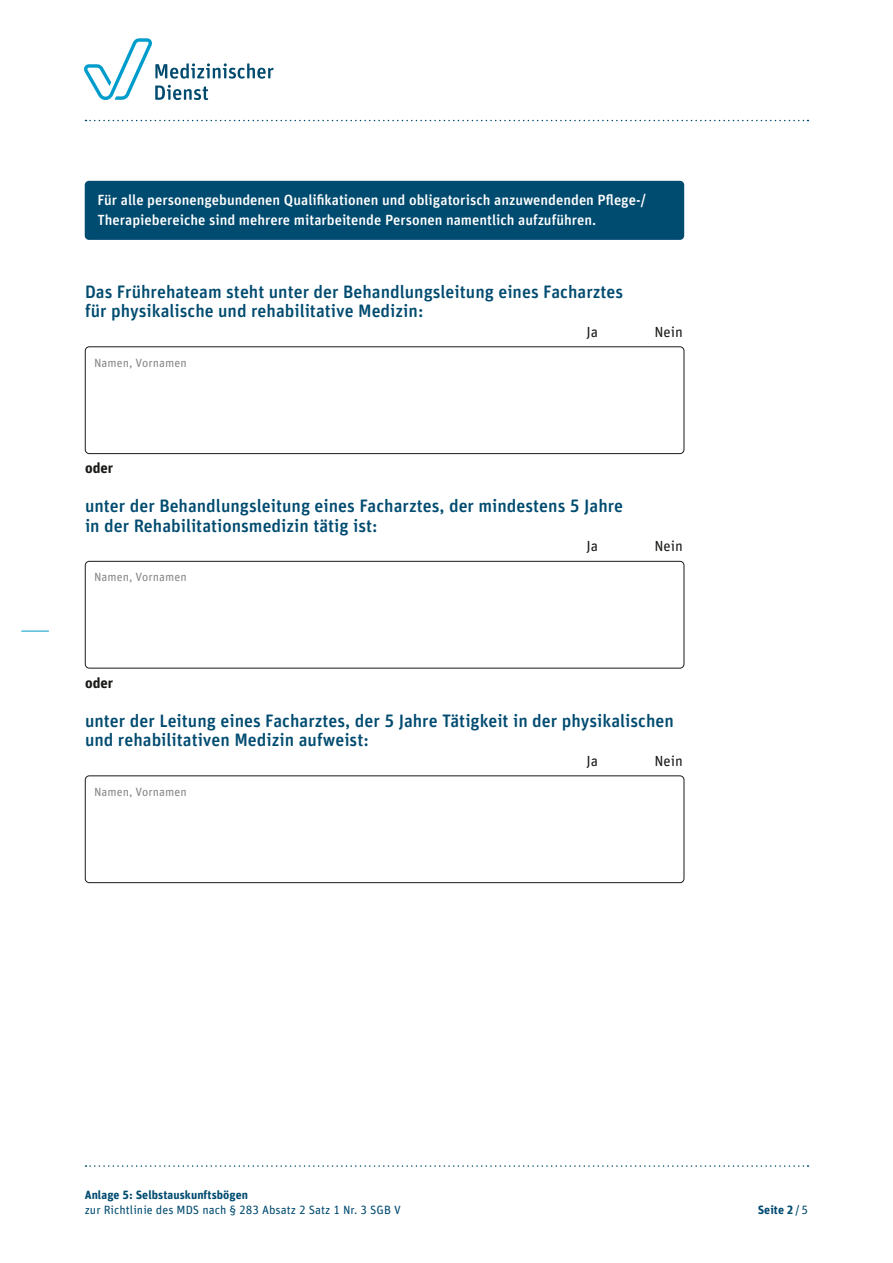
<style>
.page{position:relative;width:893px;height:1263px;background:#fff}
.page>*{position:absolute;margin:0;border:0;box-sizing:border-box;transform-origin:0 0}
.H3_Zwischenheadline{font:500 18px/19.5px "Unit Rounded Pro";color:#004b70}
.Unterzeilen{font:500 14.7px/19.5px "Unit Rounded Pro";color:#fff}
.Strukturprüfungen_ja{font:14.7px "Unit Rounded Pro";color:#1a1a18}
.Fließtext_ohne_Absta{font:700 14.7px "Unit Rounded Pro";color:#1a1a18}
.t1{font:12px "Unit Rounded Pro";letter-spacing:.005em;color:#004b70}
.Bescheibung_Textfeld{font:12px "Unit Rounded Pro";letter-spacing:.005em;color:#878786}
.Paginierung{font:700 12px "Unit Rounded Pro";letter-spacing:.005em;color:#004b70}
.s1{font-weight:400}
</style>
<div class="page">
<svg style="left:85px;top:1165px;width:723px;height:2px"></svg>
<svg style="left:85px;top:120px;width:723px;height:1px"></svg>
<svg style="left:21px;top:631px;width:28px;height:1px"></svg>
<svg style="left:84px;top:38px;width:190px;height:62px"></svg>
<div style="left:85px;top:347px;width:599px;height:107px;border:1px solid #1a1a18;border-radius:4px"></div>
<div style="left:85px;top:561px;width:599px;height:107px;border:1px solid #1a1a18;border-radius:4px"></div>
<div style="left:85px;top:776px;width:599px;height:107px;border:1px solid #1a1a18;border-radius:4px"></div>
<div style="left:85px;top:181px;width:599px;height:59px;background:#004b70;border-radius:4px"></div>
<p class="Unterzeilen" style="left:97px;top:190px;width:550px">Für alle personengebundenen Qualifikationen und obligatorisch anzuwendenden Pflege-/<br>Therapiebereiche sind mehrere mitarbeitende Personen namentlich aufzuführen.</p>
<h3 class="H3_Zwischenheadline" style="left:85px;top:281px;width:540px">Das Frührehateam steht unter der Behandlungsleitung eines Facharztes für physikalische und rehabilitative Medizin:</h3>
<p class="Strukturprüfungen_ja" style="left:586px;top:322px;width:13px">Ja</p>
<p class="Strukturprüfungen_ja" style="left:654px;top:322px;width:30px">Nein</p>
<p class="Bescheibung_Textfeld" style="left:94px;top:354px;width:94px">Namen, Vornamen</p>
<p class="Fließtext_ohne_Absta" style="left:85px;top:458px;width:30px">oder</p>
<h3 class="H3_Zwischenheadline" style="left:85px;top:495px;width:540px">unter der Behandlungsleitung eines Facharztes, der mindestens 5 Jahre in der Rehabilitationsmedizin tätig ist:</h3>
<p class="Strukturprüfungen_ja" style="left:586px;top:536px;width:13px">Ja</p>
<p class="Strukturprüfungen_ja" style="left:654px;top:536px;width:30px">Nein</p>
<p class="Bescheibung_Textfeld" style="left:94px;top:569px;width:94px">Namen, Vornamen</p>
<p class="Fließtext_ohne_Absta" style="left:85px;top:672px;width:30px">oder</p>
<h3 class="H3_Zwischenheadline" style="left:85px;top:710px;width:590px">unter der Leitung eines Facharztes, der 5 Jahre Tätigkeit in der physikalischen und rehabilitativen Medizin aufweist:</h3>
<p class="Strukturprüfungen_ja" style="left:586px;top:751px;width:13px">Ja</p>
<p class="Strukturprüfungen_ja" style="left:654px;top:751px;width:30px">Nein</p>
<p class="Bescheibung_Textfeld" style="left:94px;top:783px;width:94px">Namen, Vornamen</p>
<p class="Paginierung" style="left:85px;top:1186px;width:165px">Anlage 5: Selbstauskunftsbögen</p>
<p class="t1" style="left:85px;top:1202px;width:318px">zur Richtlinie des MDS nach § 283 Absatz 2 Satz 1 Nr. 3 SGB V</p>
<p class="Paginierung" style="left:758px;top:1201px;width:52px">Seite 2<span class="s1">/5</span></p>
</div>
